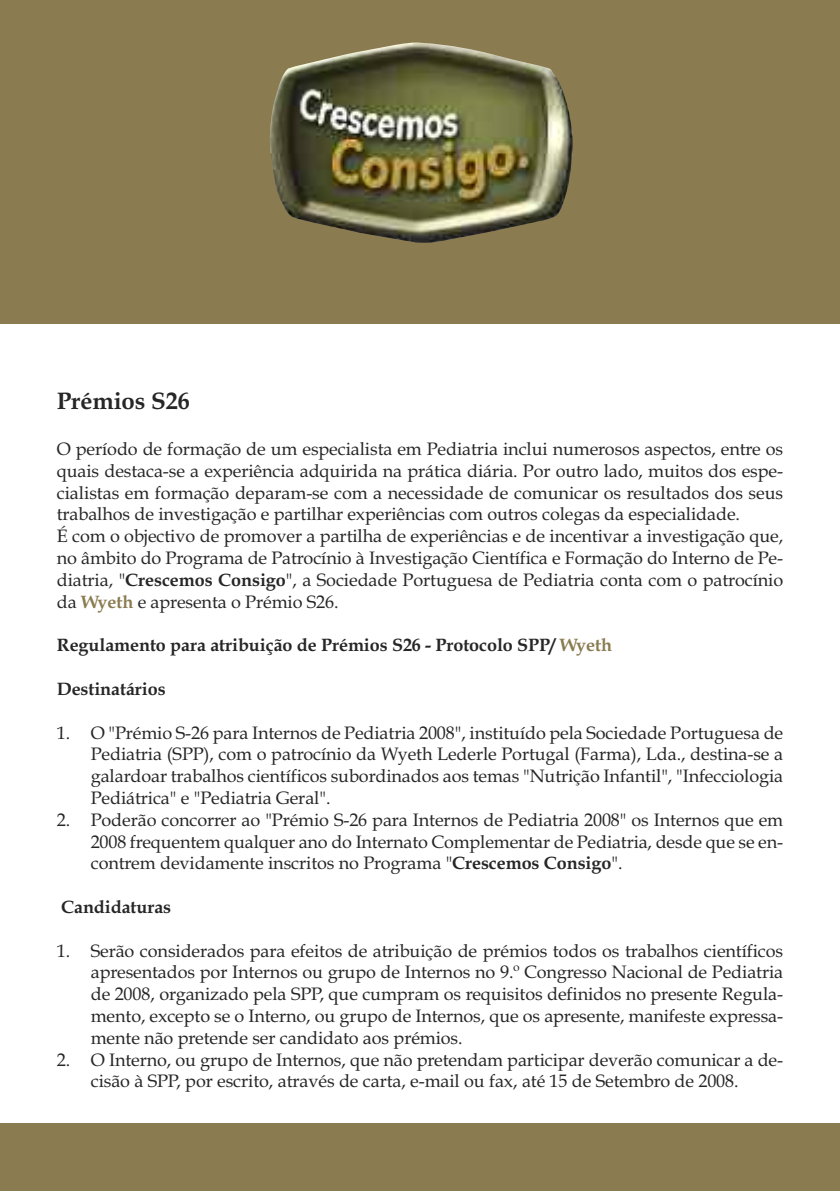
<style>
.page{position:relative;width:840px;height:1191px;background:#fff}
.page>*{position:absolute;margin:0;border:0;box-sizing:border-box;transform-origin:0 0}
.t1{font:700 24px "Book Antiqua";letter-spacing:-.005em;color:#272627}
.t2{font:18px/21.8px "Book Antiqua";letter-spacing:-.005em;color:#272627;text-align:justify}
.t3{font:700 18px "Book Antiqua";letter-spacing:-.005em;color:#272627}
.s1{font-weight:700}
.s2{font-weight:700;color:#8a7b50}
.s3{color:#8a7b50}
</style>
<div class="page">
<div style="left:0;top:0;width:839px;height:323px;background:#8a7b50"></div>
<img style="left:270px;top:42px;width:302px;height:201px">
<div style="left:0;top:1123px;width:839px;height:68px;background:#8a7b50"></div>
<h1 class="t1" style="left:57px;top:386px;width:134px">Prémios S26</h1>
<p class="t2" style="left:57px;top:438px;width:727px;text-align:left">O período de formação de um especialista em Pediatria inclui numerosos aspectos, entre os quais destaca-se a experiência adquirida na prática diária. Por outro lado, muitos dos espe&shy;cialistas em formação deparam-se com a necessidade de comunicar os resultados dos seus trabalhos de investigação e partilhar experiências com outros colegas da especialidade.<br>É com o objectivo de promover a partilha de experiências e de incentivar a investigação que, no âmbito do Programa de Patrocínio à Investigação Científica e Formação do Interno de Pe&shy;diatria, "<span class="s1">Crescemos Consigo</span>", a Sociedade Portuguesa de Pediatria conta com o patrocínio da <span class="s2">Wyeth</span> e apresenta o Prémio S26.</p>
<p class="t3" style="left:57px;top:634px;width:556px">Regulamento para atribuição de Prémios S26 - Protocolo SPP/ <span class="s3">Wyeth</span></p>
<p class="t3" style="left:57px;top:678px;width:110px">Destinatários</p>
<p class="t2" style="left:91px;top:721px;width:693px;text-indent:-34px">1. O "Prémio S-26 para Internos de Pediatria 2008", instituído pela Sociedade Portuguesa de Pediatria (SPP), com o patrocínio da Wyeth Lederle Portugal (Farma), Lda., destina-se a galardoar trabalhos científicos subordinados aos temas "Nutrição Infantil", "Infecciologia Pediátrica" e "Pediatria Geral".</p>
<p class="t2" style="left:91px;top:808px;width:693px;text-indent:-34px">2. Poderão concorrer ao "Prémio S-26 para Internos de Pediatria 2008" os Internos que em 2008 frequentem qualquer ano do Internato Complementar de Pediatria, desde que se en&shy;contrem devidamente inscritos no Programa "<span class="s1">Crescemos Consigo</span>".</p>
<p class="t3" style="left:61px;top:896px;width:111px">Candidaturas</p>
<p class="t2" style="left:91px;top:939px;width:693px;text-indent:-34px">1. Serão considerados para efeitos de atribuição de prémios todos os trabalhos científicos apresentados por Internos ou grupo de Internos no 9.º Congresso Nacional de Pediatria de 2008, organizado pela SPP, que cumpram os requisitos definidos no presente Regula&shy;mento, excepto se o Interno, ou grupo de Internos, que os apresente, manifeste expressa&shy;mente não pretende ser candidato aos prémios.</p>
<p class="t2" style="left:57px;top:1048px;width:727px;text-align:center">2. O Interno, ou grupo de Internos, que não pretendam participar deverão comunicar a de&shy;cisão à SPP, por escrito, através de carta, e-mail ou fax, até 15 de Setembro de 2008.</p>
</div>
